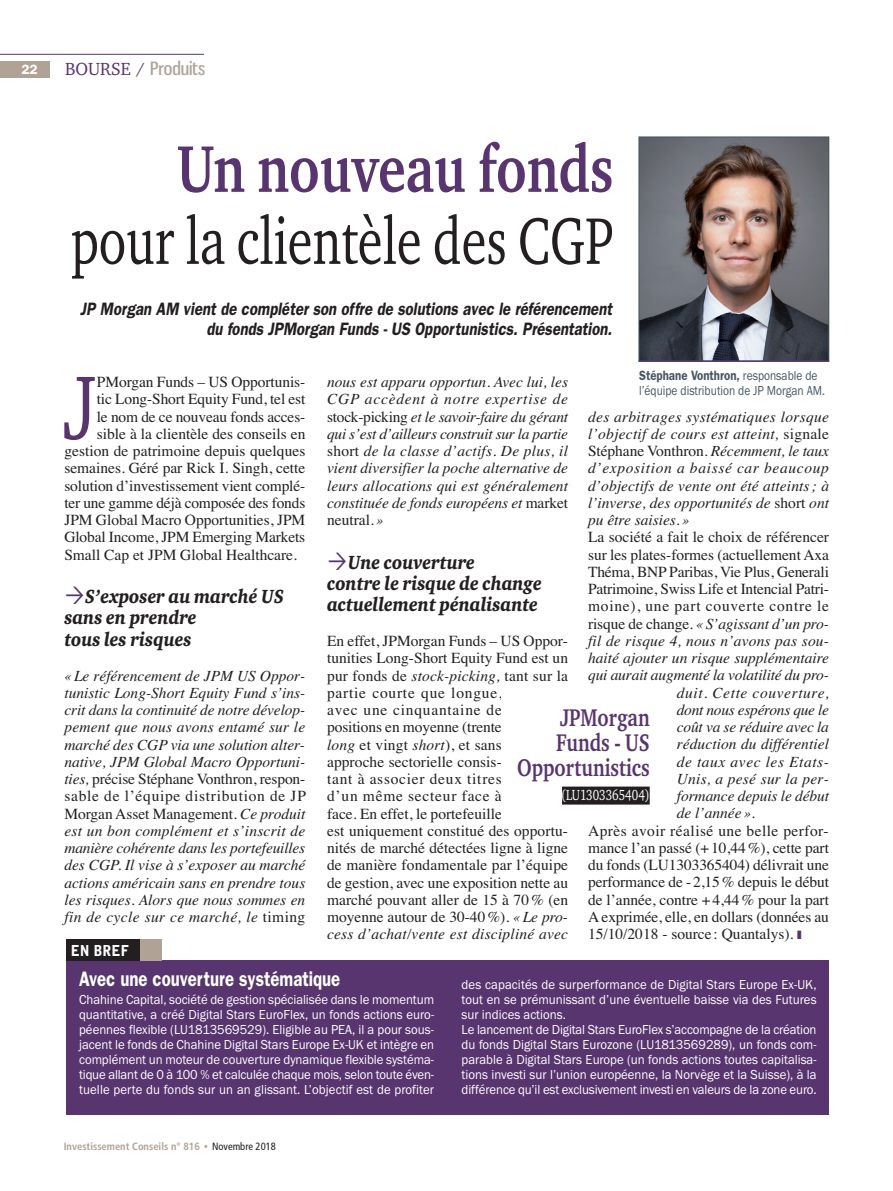
<style>
.page{position:relative;width:893px;height:1191px;background:#fff}
.page>*{position:absolute;margin:0;border:0;box-sizing:border-box;transform-origin:0 0}
.t1{font:92.4px "ITC Charter Com";color:#58356f;scale:.77 1}
.t2{font:67.5px "ITC Charter Com";color:#231f20;scale:.75 1}
.t3{font:700 67.5px "ITC Charter Com";color:#58356f;scale:.78 1}
.t4{font:700 24.75px/24.8px "ITC Charter Com";color:#58356f;text-align:right;scale:.78 1}
.t5{font:600 21px "Franklin Gothic";color:#fff;scale:.8 1}
.t6{font:italic 900 19.5px/21.3px "ITC Charter Com";color:#231f20;scale:.85 1}
.t7{font:italic 600 18px/20.2px "Franklin Gothic";color:#231f20;text-align:right;scale:.83 1}
.t8{font:18px "Gnuolane Free";color:#b0a295;scale:1.11 1}
.t9{font:15.45px/17.2px "Times";color:#231f20}
.t10{font:italic 15.45px/17.2px "Times";color:#231f20;text-align:justify}
.t11{font:italic 15.45px "Times";letter-spacing:.04em;color:#231f20}
.t12{font:15.45px "Times";letter-spacing:.05em;color:#231f20}
.t13{font:italic 15.45px "Times";letter-spacing:-.02em;color:#231f20}
.t14{font:15px "ITC Charter Com";color:#fff;scale:.78 1}
.t15{font:900 15px "Bell Gothic Std";color:#fff;scale:.91 1}
.t16{font:13.5px/15px "Franklin Gothic";color:#fff;text-align:justify;scale:.95 1}
.t17{font:13.5px/14.2px "Franklin Gothic";color:#465764;scale:.85 1}
.t18{font:600 13.5px "Franklin Gothic";color:#fff}
.t19{font:700 condensed 10.5px "Frutiger";color:#b0a295}
.s1{font-family:"ITC Charter Com";color:#58356f}
.s2{font-style:normal}
.s3{font-weight:600}
.s4{font-style:italic}
.s5{color:#58356f}
.s6{font-family:"Franklin Gothic";font-weight:400;font-stretch:normal}
.s7{font-weight:400;color:#231f20}
</style>
<div class="page">
<div style="left:0;top:61px;width:49px;height:16px;background:#b0a295"></div>
<hr style="left:0;top:54px;width:204px;height:1px;background:#58356f">
<div style="left:66px;top:960px;width:763px;height:154px;background:#58356f"></div>
<div style="left:66px;top:939px;width:74px;height:21px;background:#231f20"></div>
<div style="left:140px;top:939px;width:21px;height:21px;background:#b0a295"></div>
<div style="left:562px;top:786px;width:88px;height:18px;background:#231f20"></div>
<img style="left:641px;top:139px;width:186px;height:221px">
<div style="left:639px;top:137px;width:190px;height:225px;border:1px solid #465764"></div>
<hr style="left:638px;top:360px;width:191px;height:2px;background:#58356f">
<p class="t18" style="left:21px;top:64px;width:18px">22</p>
<p class="t8" style="left:65px;top:61px;width:128px"><span class="s1">BOURSE /</span> Produits</p>
<h2 class="t3" style="left:177px;top:129px;width:561px">Un nouveau fonds</h2>
<h2 class="t2" style="left:71px;top:201px;width:725px">pour la clientèle des CGP</h2>
<p class="t7" style="left:80px;top:300px;width:645px">JP Morgan AM vient de compléter son offre de solutions avec le référencement du fonds JPMorgan Funds - US Opportunistics. Présentation.</p>
<h1 class="t1" style="left:63px;top:353px;width:42px">J</h1>
<p class="t9" style="left:97px;top:375px;width:210px">PMorgan Funds – US Opportunis-</p>
<p class="t9" style="left:97px;top:392px;width:210px">tic Long-Short Equity Fund, tel est</p>
<p class="t9" style="left:97px;top:409px;width:210px">le nom de ce nouveau fonds acces-</p>
<p class="t9" style="left:97px;top:427px;width:210px">sible à la clientèle des conseils en</p>
<p class="t9" style="left:64px;top:444px;width:242px">gestion de patrimoine depuis quelques</p>
<p class="t9" style="left:64px;top:461px;width:242px">semaines. Géré par Rick I. Singh, cette</p>
<p class="t9" style="left:64px;top:478px;width:242px">solution d’investissement vient complé-</p>
<p class="t9" style="left:64px;top:496px;width:242px">ter une gamme déjà composée des fonds</p>
<p class="t9" style="left:64px;top:513px;width:242px">JPM Global Macro Opportunities, JPM</p>
<p class="t9" style="left:64px;top:530px;width:242px">Global Income, JPM Emerging Markets</p>
<p class="t9" style="left:64px;top:547px;width:234px">Small Cap et JPM Global Healthcare.</p>
<p class="t6" style="left:64px;top:587px;width:260px;text-indent:21px">S’exposer au marché US sans en prendre<br>tous les risques</p>
<p class="t10" style="left:64px;top:668px;width:243px">« Le référencement de JPM US Oppor&shy;tunistic Long-Short Equity Fund s’ins&shy;crit dans la continuité de notre dévelop&shy;pement que nous avons entamé sur le marché des CGP via une solution alter&shy;native, JPM Global Macro Opportuni&shy;ties, <span class="s2">précise Stéphane Vonthron, respon&shy;sable de l’équipe distribution de JP Morgan Asset Management.</span> Ce produit est un bon complément et s’inscrit de manière cohérente dans les portefeuilles des CGP. Il vise à s’exposer au marché actions américain sans en prendre tous les risques. Alors que nous sommes en fin de cycle sur ce marché, le <span class="s2">timing</span></p>
<p class="t15" style="left:71px;top:944px;width:66px">EN BREF</p>
<p class="t17" style="left:639px;top:370px;width:220px"><span class="s3">Stéphane Vonthron,</span> responsable de l’équipe distribution de JP Morgan AM.</p>
<p class="t10" style="left:327px;top:375px;width:242px">nous est apparu opportun. Avec lui, les CGP accèdent à notre expertise de <span class="s2">stock-picking</span> et le savoir-faire du gérant qui s’est d’ailleurs construit sur la partie <span class="s2">short</span> de la classe d’actifs. De plus, il vient diversifier la poche alternative de leurs allocations qui est généralement constituée de fonds européens et <span class="s2">market neutral</span>. »</p>
<p class="t6" style="left:327px;top:553px;width:254px;text-indent:21px">Une couverture<br>contre le risque de change actuellement pénalisante</p>
<p class="t9" style="left:327px;top:634px;width:242px">En effet, JPMorgan Funds – US Oppor&shy;tunities Long-Short Equity Fund est un pur fonds de <span class="s4">stock-picking,</span> tant sur la partie courte que longue,<br>avec une cinquantaine de<br>positions en moyenne (trente<br><span class="s4">long</span> et vingt <span class="s4">short</span>), et sans<br>approche sectorielle consis-<br>tant à associer deux titres<br>d’un même secteur face à<br>face. En effet, le portefeuille<br>est uniquement constitué des opportu&shy;nités de marché détectées ligne à ligne de manière fondamentale par l’équipe de gestion, avec une exposition nette au marché pouvant aller de 15 à 70 % (en moyenne autour de 30-40 %). <span class="s4">« Le pro&shy;cess d’achat/vente est discipliné avec</span></p>
<p class="t10" style="left:588px;top:409px;width:242px">des arbitrages systématiques lorsque l’objectif de cours est atteint, <span class="s2">signale Stéphane Vonthron.</span> Récemment, le taux d’exposition a baissé car beaucoup d’objectifs de vente ont été atteints ; à l’inverse, des opportunités de <span class="s2">short</span> ont pu être saisies. »</p>
<p class="t9" style="left:588px;top:530px;width:242px">La société a fait le choix de référencer</p>
<p class="t9" style="left:588px;top:547px;width:242px">sur les plates-formes (actuellement Axa</p>
<p class="t9" style="left:588px;top:564px;width:242px">Théma, BNP Paribas, Vie Plus, Generali</p>
<p class="t9" style="left:588px;top:582px;width:242px">Patrimoine, Swiss Life et Intencial Patri-</p>
<p class="t12" style="left:588px;top:601px;width:242px">moine), une part couverte contre le</p>
<p class="t10" style="left:588px;top:616px;width:242px"><span class="s2">risque de change.</span> «S’agissant d’un pro-</p>
<p class="t10" style="left:588px;top:633px;width:242px">fil de risque 4, nous n’avons pas sou-</p>
<p class="t10" style="left:588px;top:651px;width:242px">haité ajouter un risque supplémentaire</p>
<p class="t10" style="left:588px;top:668px;width:242px">qui aurait augmenté la volatilité du pro-</p>
<p class="t11" style="left:677px;top:687px;width:154px">duit. Cette couverture,</p>
<p class="t13" style="left:677px;top:704px;width:154px">dont nous espérons que le</p>
<p class="t10" style="left:677px;top:719px;width:154px">coût va se réduire avec la</p>
<p class="t10" style="left:677px;top:737px;width:154px">réduction du différentiel</p>
<p class="t11" style="left:677px;top:756px;width:154px">de taux avec les Etats-</p>
<p class="t10" style="left:677px;top:771px;width:154px">Unis, a pesé sur la per-</p>
<p class="t10" style="left:677px;top:788px;width:154px">formance depuis le début</p>
<p class="t10" style="left:677px;top:806px;width:80px">de l’année ».</p>
<p class="t9" style="left:588px;top:823px;width:242px;text-align:justify">Après avoir réalisé une belle perfor&shy;mance l’an passé (+ 10,44 %), cette part du fonds (LU1303365404) délivrait une performance de - 2,15 % depuis le début de l’année, contre + 4,44 % pour la part A exprimée, elle, en dollars (données au 15/10/2018 - source : Quantalys). <span class="s5">❚</span></p>
<h3 class="t4" style="left:517px;top:705px;width:171px">JPMorgan<br>Funds - US<br>Opportunistics</h3>
<p class="t14" style="left:561px;top:786px;width:115px">(LU1303365404)</p>
<h3 class="t5" style="left:79px;top:971px;width:328px">Avec une couverture systématique</h3>
<p class="t16" style="left:79px;top:993px;width:375px">Chahine Capital, société de gestion spécialisée dans le momentum quantitative, a créé Digital Stars EuroFlex, un fonds actions euro&shy;péennes flexible (LU1813569529). Eligible au PEA, il a pour sous&shy;jacent le fonds de Chahine Digital Stars Europe Ex-UK et intègre en complément un moteur de couverture dynamique flexible systéma&shy;tique allant de 0 à 100 % et calculée chaque mois, selon toute éven&shy;tuelle perte du fonds sur un an glissant. L’objectif est de profiter</p>
<p class="t19" style="left:64px;top:1141px;width:214px">Investissement Conseils n° 816 <span class="s6">•</span> <span class="s7">Novembre 2018</span></p>
<p class="t16" style="left:462px;top:978px;width:375px;text-align:left">des capacités de surperformance de Digital Stars Europe Ex-UK, tout en se prémunissant d’une éventuelle baisse via des Futures sur indices actions.<br>Le lancement de Digital Stars EuroFlex s’accompagne de la création du fonds Digital Stars Eurozone (LU1813569289), un fonds com&shy;parable à Digital Stars Europe (un fonds actions toutes capitalisa&shy;tions investi sur l’union européenne, la Norvège et la Suisse), à la différence qu’il est exclusivement investi en valeurs de la zone euro.</p>
</div>
